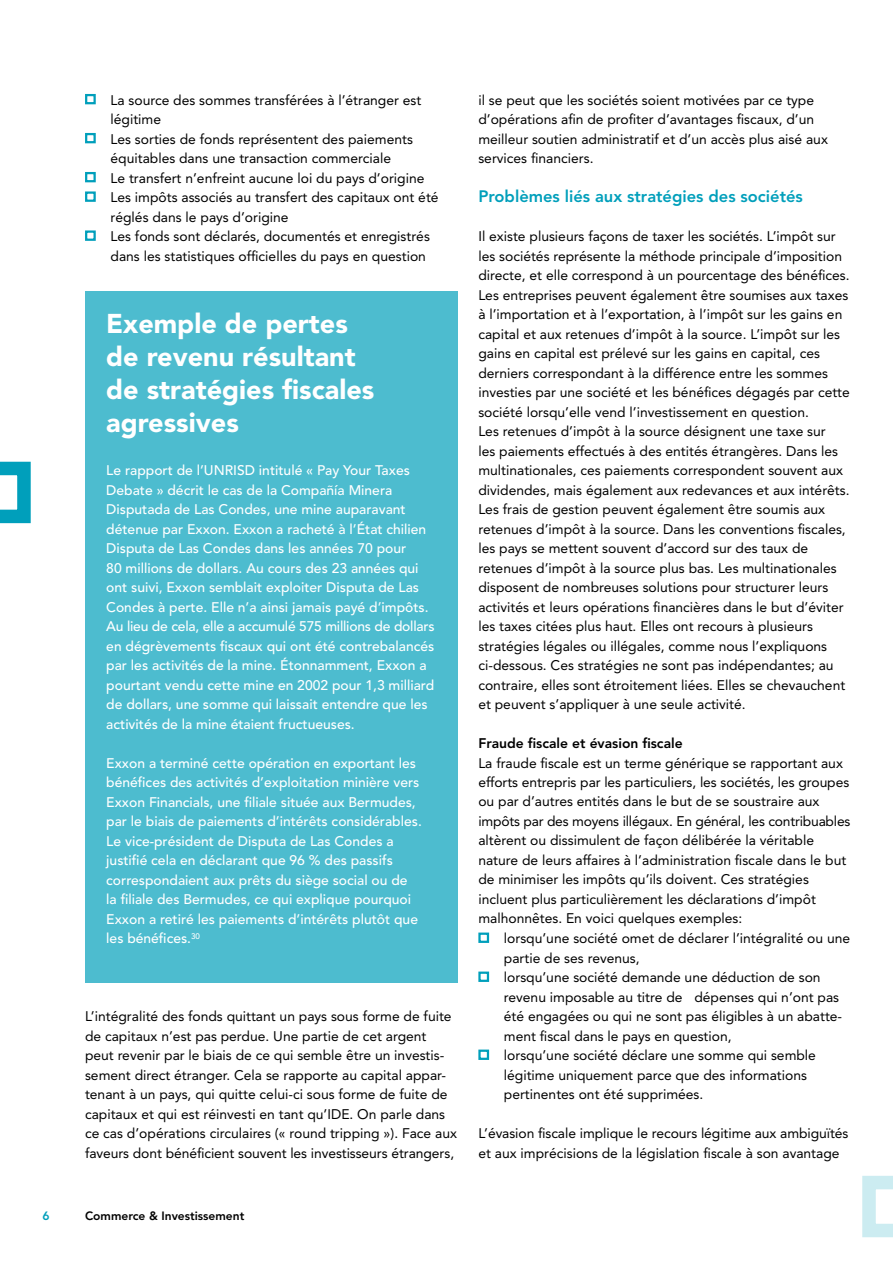
<style>
.page{position:relative;width:893px;height:1263px;background:#fff}
.page>*{position:absolute;margin:0;border:0;box-sizing:border-box;transform-origin:0 0}
.t1{font:900 27px/33px "Avenir";color:#fff}
.t2{font:800 16.5px "Avenir";color:#009fbb}
.t3{font:13.8px/19.5px "Avenir";color:#000}
.t4{font:500 13.8px/19.5px "Avenir";color:#fff}
.t5{font:800 13.8px "Avenir";color:#000}
.t6{font:800 12px "Avenir";color:#000}
.t7{font:800 12px "Avenir";color:#009fbb}
</style>
<div class="page">
<svg style="left:0;top:462px;width:31px;height:61px"></svg>
<svg style="left:862px;top:1176px;width:31px;height:61px"></svg>
<div style="left:85px;top:94px;width:11px;height:10px;border:2px solid #009fbb"></div>
<div style="left:85px;top:133px;width:11px;height:10px;border:2px solid #009fbb"></div>
<div style="left:85px;top:172px;width:11px;height:10px;border:2px solid #009fbb"></div>
<div style="left:85px;top:191px;width:11px;height:11px;border:2px solid #009fbb"></div>
<div style="left:85px;top:230px;width:11px;height:11px;border:2px solid #009fbb"></div>
<div style="left:85px;top:291px;width:372px;height:691px;background:#4dbccf"></div>
<div style="left:478px;top:932px;width:11px;height:11px;border:2px solid #009fbb"></div>
<div style="left:478px;top:971px;width:11px;height:11px;border:2px solid #009fbb"></div>
<div style="left:478px;top:1049px;width:11px;height:11px;border:2px solid #009fbb"></div>
<p class="t3" style="left:111px;top:90px;width:330px">La source des sommes transférées à l’étranger est légitime<br>Les sorties de fonds représentent des paiements équitables dans une transaction commerciale<br>Le transfert n’enfreint aucune loi du pays d’origine Les impôts associés au transfert des capitaux ont été réglés dans le pays d’origine<br>Les fonds sont déclarés, documentés et enregistrés dans les statistiques officielles du pays en question</p>
<h1 class="t1" style="left:106px;top:307px;width:270px">Exemple de pertes de revenu résultant de stratégies fiscales agressives</h1>
<p class="t4" style="left:106px;top:461px;width:330px">Le rapport de l’UNRISD intitulé « Pay Your Taxes Debate » décrit le cas de la Compañía Minera Disputada de Las Condes, une mine auparavant détenue par Exxon. Exxon a racheté à l’État chilien Disputa de Las Condes dans les années 70 pour<br>80 millions de dollars. Au cours des 23 années qui ont suivi, Exxon semblait exploiter Disputa de Las Condes à perte. Elle n’a ainsi jamais payé d’impôts.<br>Au lieu de cela, elle a accumulé 575 millions de dollars en dégrèvements fiscaux qui ont été contrebalancés par les activités de la mine. Étonnamment, Exxon a pourtant vendu cette mine en 2002 pour 1,3 milliard de dollars, une somme qui laissait entendre que les activités de la mine étaient fructueuses.</p>
<p class="t4" style="left:106px;top:753px;width:317px">Exxon a terminé cette opération en exportant les bénéfices des activités d’exploitation minière vers Exxon Financials, une filiale située aux Bermudes, par le biais de paiements d’intérêts considérables.<br>Le vice-président de Disputa de Las Condes a justifié cela en déclarant que 96 % des passifs correspondaient aux prêts du siège social ou de<br>la filiale des Bermudes, ce qui explique pourquoi Exxon a retiré les paiements d’intérêts plutôt que les bénéfices.<sup>30</sup></p>
<p class="t3" style="left:85px;top:1007px;width:374px">L’intégralité des fonds quittant un pays sous forme de fuite de capitaux n’est pas perdue. Une partie de cet argent peut revenir par le biais de ce qui semble être un investis&shy;sement direct étranger. Cela se rapporte au capital appar&shy;tenant à un pays, qui quitte celui-ci sous forme de fuite de capitaux et qui est réinvesti en tant qu’IDE. On parle dans ce cas d’opérations circulaires (« round tripping »). Face aux faveurs dont bénéficient souvent les investisseurs étrangers,</p>
<p class="t7" style="left:43px;top:1209px;width:9px">6</p>
<p class="t6" style="left:85px;top:1209px;width:161px">Commerce &amp; Investissement</p>
<p class="t3" style="left:478px;top:90px;width:351px">il se peut que les sociétés soient motivées par ce type d’opérations afin de profiter d’avantages fiscaux, d’un meilleur soutien administratif et d’un accès plus aisé aux services financiers.</p>
<p class="t2" style="left:478px;top:187px;width:326px">Problèmes liés aux stratégies des sociétés</p>
<p class="t3" style="left:478px;top:227px;width:373px">Il existe plusieurs façons de taxer les sociétés. L’impôt sur les sociétés représente la méthode principale d’imposition directe, et elle correspond à un pourcentage des bénéfices.<br>Les entreprises peuvent également être soumises aux taxes à l’importation et à l’exportation, à l’impôt sur les gains en capital et aux retenues d’impôt à la source. L’impôt sur les gains en capital est prélevé sur les gains en capital, ces derniers correspondant à la différence entre les sommes investies par une société et les bénéfices dégagés par cette société lorsqu’elle vend l’investissement en question.<br>Les retenues d’impôt à la source désignent une taxe sur<br>les paiements effectués à des entités étrangères. Dans les multinationales, ces paiements correspondent souvent aux dividendes, mais également aux redevances et aux intérêts.<br>Les frais de gestion peuvent également être soumis aux retenues d’impôt à la source. Dans les conventions fiscales, les pays se mettent souvent d’accord sur des taux de retenues d’impôt à la source plus bas. Les multinationales disposent de nombreuses solutions pour structurer leurs activités et leurs opérations financières dans le but d’éviter les taxes citées plus haut. Elles ont recours à plusieurs stratégies légales ou illégales, comme nous l’expliquons ci-dessous. Ces stratégies ne sont pas indépendantes; au contraire, elles sont étroitement liées. Elles se chevauchent et peuvent s’appliquer à une seule activité.</p>
<p class="t5" style="left:478px;top:735px;width:206px">Fraude fiscale et évasion fiscale</p>
<p class="t3" style="left:478px;top:753px;width:374px">La fraude fiscale est un terme générique se rapportant aux efforts entrepris par les particuliers, les sociétés, les groupes ou par d’autres entités dans le but de se soustraire aux impôts par des moyens illégaux. En général, les contribuables altèrent ou dissimulent de façon délibérée la véritable nature de leurs affaires à l’administration fiscale dans le but de minimiser les impôts qu’ils doivent. Ces stratégies incluent plus particulièrement les déclarations d’impôt malhonnêtes. En voici quelques exemples:</p>
<p class="t3" style="left:504px;top:929px;width:348px">lorsqu’une société omet de déclarer l’intégralité ou une partie de ses revenus,<br>lorsqu’une société demande une déduction de son revenu imposable au titre de dépenses qui n’ont pas été engagées ou qui ne sont pas éligibles à un abatte&shy;ment fiscal dans le pays en question,<br>lorsqu’une société déclare une somme qui semble légitime uniquement parce que des informations pertinentes ont été supprimées.</p>
<p class="t3" style="left:478px;top:1124px;width:372px">L’évasion fiscale implique le recours légitime aux ambiguïtés et aux imprécisions de la législation fiscale à son avantage</p>
</div>
